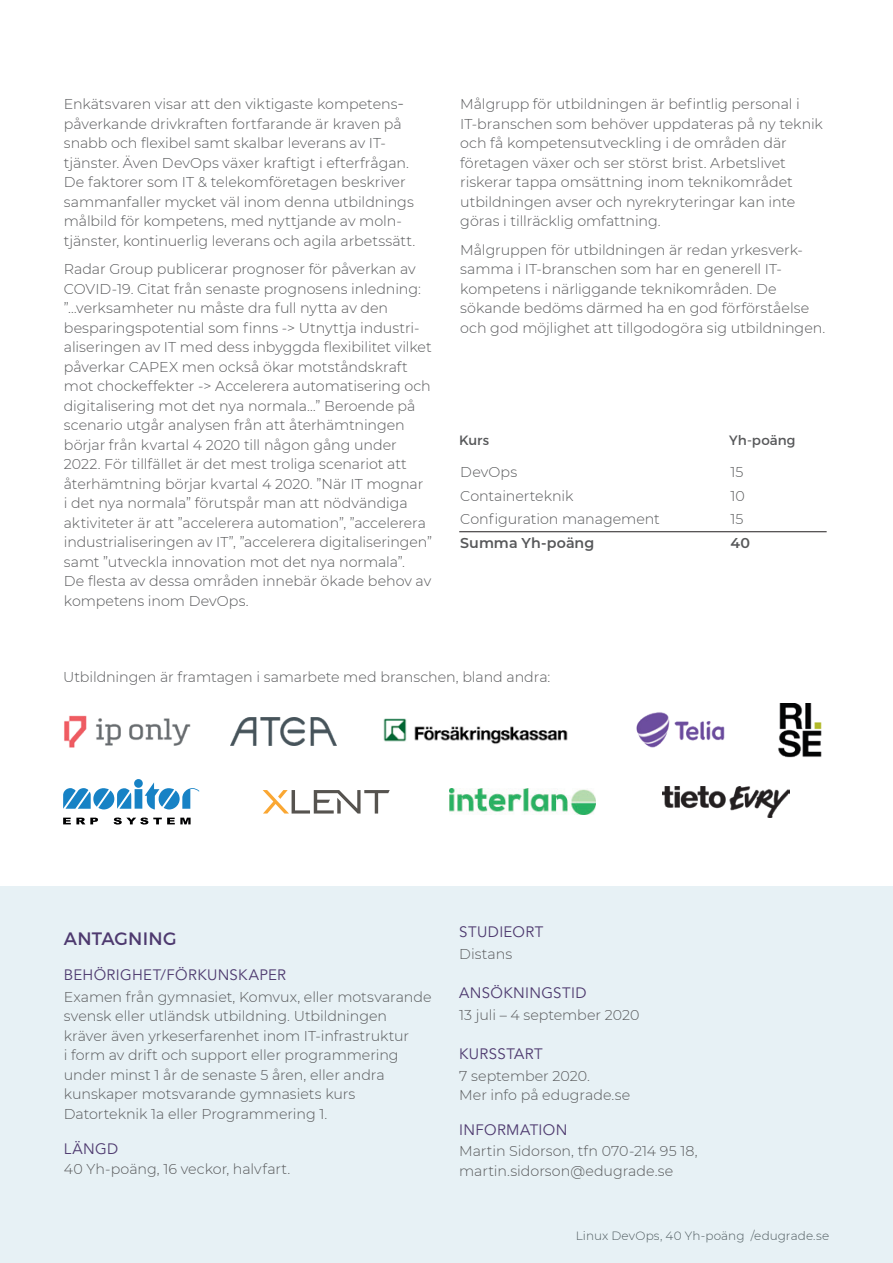
<style>
.page{position:relative;width:893px;height:1263px;background:#fff}
.page>*{position:absolute;margin:0;border:0;box-sizing:border-box;transform-origin:0 0}
.Mellanrubrik_13p{font:18px "Montserrat";letter-spacing:.015em;color:#4e3a6f}
.Mellanrubrik_lila__v{font:15px "Avenir LT Std";letter-spacing:.025em;color:#4e3a6f}
.Brödtext_svart_80{font:300 14.25px/19.5px "Montserrat";letter-spacing:-.005em;color:#57585a}
.Tabell_brödtext{font:300 14.25px "Montserrat";letter-spacing:-.005em;color:#57585a}
.Tabell_brödtext-2{font:600 14.25px "Montserrat";letter-spacing:.005em;color:#57585a}
.tabell_rubrik{font:13.5px "Montserrat";letter-spacing:.005em;color:#57585a}
.t1{font:300 12px "Montserrat";letter-spacing:.01em;color:#57585a}
</style>
<div class="page">
<svg style="left:63px;top:779px;width:136px;height:30px"></svg>
<svg style="left:63px;top:818px;width:35px;height:6px"></svg>
<svg style="left:114px;top:817px;width:77px;height:7px"></svg>
<img style="left:383px;top:718px;width:185px;height:26px">
<img style="left:663px;top:786px;width:127px;height:31px">
<img style="left:64px;top:715px;width:127px;height:33px">
<svg style="left:263px;top:790px;width:127px;height:23px"></svg>
<img style="left:450px;top:789px;width:145px;height:26px">
<img style="left:778px;top:703px;width:44px;height:55px">
<img style="left:636px;top:712px;width:88px;height:36px">
<img style="left:231px;top:717px;width:106px;height:28px">
<div style="left:0;top:887px;width:893px;height:376px;background:#e7f1f5"></div>
<hr style="left:459px;top:531px;width:368px;height:1px;background:#231f20">
<p class="Brödtext_svart_80" style="left:64px;top:94px;width:353px">Enkätsvaren visar att den viktigaste kompetens&shy;påverkande drivkraften fortfarande är kraven på snabb och flexibel samt skalbar leverans av IT&shy;tjänster. Även DevOps växer kraftigt i efterfrågan.<br>De faktorer som IT &amp; telekomföretagen beskriver sammanfaller mycket väl inom denna utbildnings målbild för kompetens, med nyttjande av moln&shy;tjänster, kontinuerlig leverans och agila arbetssätt.</p>
<p class="Brödtext_svart_80" style="left:64px;top:259px;width:370px">Radar Group publicerar prognoser för påverkan av COVID-19. Citat från senaste prognosens inledning: ”…verksamheter nu måste dra full nytta av den besparingspotential som finns -&gt; Utnyttja industri&shy;aliseringen av IT med dess inbyggda flexibilitet vilket påverkar CAPEX men också ökar motståndskraft mot chockeffekter -&gt; Accelerera automatisering och digitalisering mot det nya normala…” Beroende på scenario utgår analysen från att återhämtningen börjar från kvartal 4 2020 till någon gång under 2022. För tillfället är det mest troliga scenariot att återhämtning börjar kvartal 4 2020. ”När IT mognar<br>i det nya normala” förutspår man att nödvändiga aktiviteter är att ”accelerera automation”, ”accelerera industrialiseringen av IT”, ”accelerera digitaliseringen” samt ”utveckla innovation mot det nya normala”.<br>De flesta av dessa områden innebär ökade behov av kompetens inom DevOps.</p>
<p class="Brödtext_svart_80" style="left:460px;top:94px;width:364px">Målgrupp för utbildningen är befintlig personal i IT-branschen som behöver uppdateras på ny teknik och få kompetensutveckling i de områden där företagen växer och ser störst brist. Arbetslivet riskerar tappa omsättning inom teknikområdet utbildningen avser och nyrekryteringar kan inte göras i tillräcklig omfattning.</p>
<p class="Brödtext_svart_80" style="left:460px;top:239px;width:367px">Målgruppen för utbildningen är redan yrkesverk&shy;samma i IT-branschen som har en generell IT&shy;kompetens i närliggande teknikområden. De sökande bedöms därmed ha en god förförståelse och god möjlighet att tillgodogöra sig utbildningen.</p>
<p class="tabell_rubrik" style="left:459px;top:429px;width:31px">Kurs</p>
<p class="tabell_rubrik" style="left:729px;top:429px;width:68px">Yh-poäng</p>
<p class="Tabell_brödtext" style="left:460px;top:462px;width:58px">DevOps</p>
<p class="Tabell_brödtext" style="left:730px;top:462px;width:15px">15</p>
<p class="Tabell_brödtext" style="left:460px;top:486px;width:115px">Containerteknik</p>
<p class="Tabell_brödtext" style="left:730px;top:486px;width:16px">10</p>
<p class="Tabell_brödtext" style="left:460px;top:509px;width:201px">Configuration management</p>
<p class="Tabell_brödtext" style="left:730px;top:509px;width:15px">15</p>
<p class="Tabell_brödtext-2" style="left:460px;top:533px;width:135px">Summa Yh-poäng</p>
<p class="Tabell_brödtext-2" style="left:730px;top:533px;width:21px">40</p>
<p class="Brödtext_svart_80" style="left:63px;top:666px;width:489px">Utbildningen är framtagen i samarbete med branschen, bland andra:</p>
<p class="Mellanrubrik_13p" style="left:64px;top:924px;width:114px">ANTAGNING</p>
<p class="Mellanrubrik_lila__v" style="left:64px;top:966px;width:224px">BEHÖRIGHET/FÖRKUNSKAPER</p>
<p class="Brödtext_svart_80" style="left:64px;top:986px;width:369px">Examen från gymnasiet, Komvux, eller motsvarande svensk eller utländsk utbildning. Utbildningen kräver även yrkeserfarenhet inom IT-infrastruktur<br>i form av drift och support eller programmering under minst 1 år de senaste 5 åren, eller andra kunskaper motsvarande gymnasiets kurs Datorteknik 1a eller Programmering 1.</p>
<p class="Mellanrubrik_lila__v" style="left:64px;top:1140px;width:56px">LÄNGD</p>
<p class="Brödtext_svart_80" style="left:64px;top:1159px;width:228px">40 Yh-poäng, 16 veckor, halvfart.</p>
<p class="Mellanrubrik_lila__v" style="left:459px;top:923px;width:86px">STUDIEORT</p>
<p class="Brödtext_svart_80" style="left:459px;top:944px;width:54px">Distans</p>
<p class="Mellanrubrik_lila__v" style="left:459px;top:984px;width:129px">ANSÖKNINGSTID</p>
<p class="Brödtext_svart_80" style="left:459px;top:1004px;width:182px">13 juli – 4 september 2020</p>
<p class="Mellanrubrik_lila__v" style="left:459px;top:1045px;width:85px">KURSSTART</p>
<p class="Brödtext_svart_80" style="left:459px;top:1065px;width:172px">7 september 2020.<br>Mer info på edugrade.se</p>
<p class="Mellanrubrik_lila__v" style="left:459px;top:1121px;width:110px">INFORMATION</p>
<p class="Brödtext_svart_80" style="left:459px;top:1141px;width:240px">Martin Sidorson, tfn 070-214 95 18, martin.sidorson@edugrade.se</p>
<p class="t1" style="left:576px;top:1227px;width:255px">Linux DevOps, 40 Yh-poäng /edugrade.se</p>
</div>
